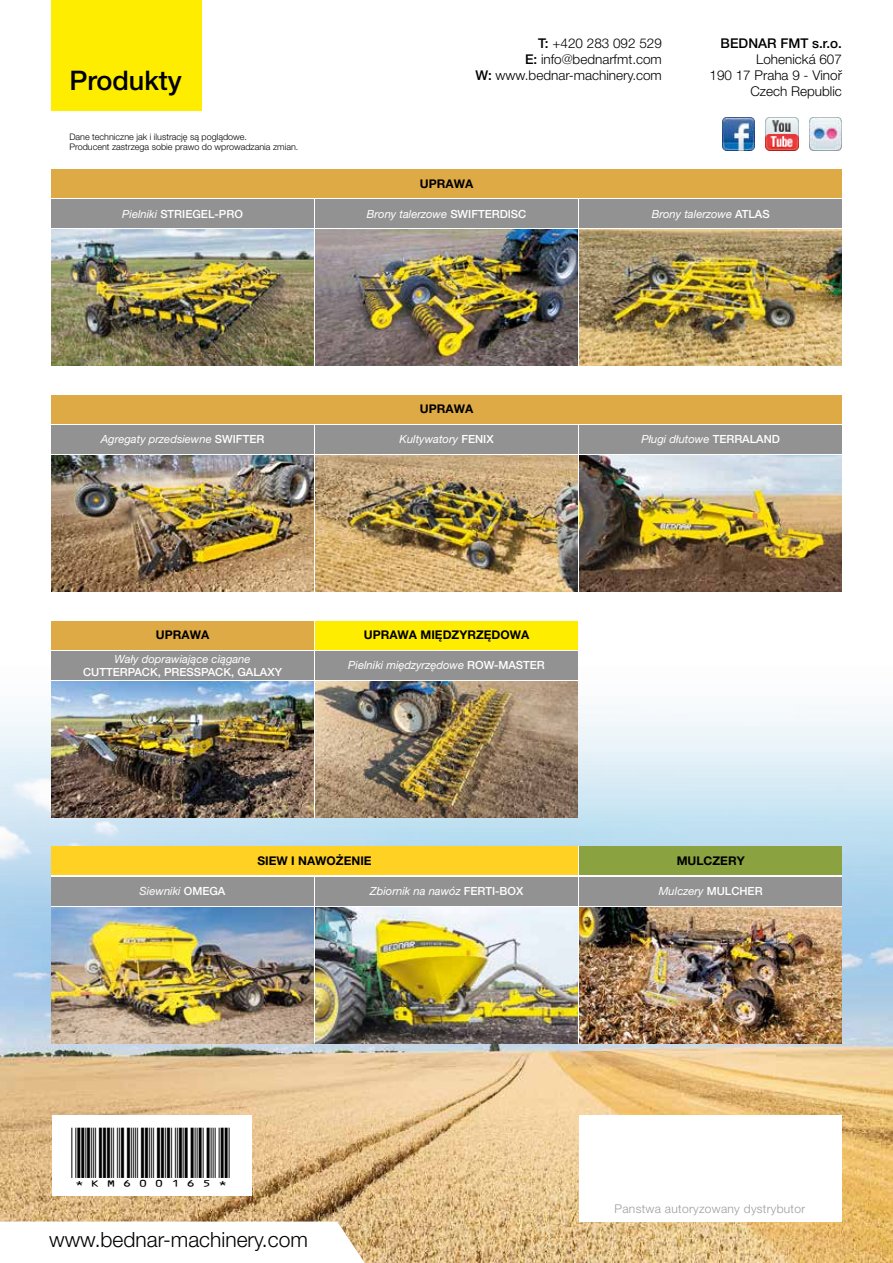
<style>
.page{position:relative;width:893px;height:1263px;background:#fff}
.page>*{position:absolute;margin:0;border:0;box-sizing:border-box;transform-origin:0 0}
.t1{font:500 27px "Helvetica Neue LT Pro";color:#000}
.t2{font:300 21px "Helvetica Neue LT Pro";color:#000}
.t3{font:16.35px "ID Automation HC39 M";color:#000}
.t4{font:300 13.5px/16.2px "Helvetica Neue Cyr";color:#000;text-align:right}
.t5{font:300 13.5px/16.2px "Helvetica Neue LT Pro";color:#000;text-align:right}
.t6{font:500 13.5px "Helvetica Neue Cyr";color:#000}
.t7{font:700 12px "Helvetica Neue LT Pro";color:#000}
.t8{font:300 12px "Helvetica Neue LT Pro";letter-spacing:.025em;color:#9d9d9c}
.t9{font:italic 11.25px "Helvetica Neue LT Pro";color:#fff}
.t10{font:500 11.25px "Helvetica Neue LT Pro";color:#fff}
.t11{font:300 9px/10.8px "Helvetica Neue LT Pro";color:#000}
.s1{font-weight:500}
.s2{font-weight:400;font-style:italic}
.s3{font-weight:500;font-style:normal}
</style>
<div class="page">
<img style="left:0;top:714px;width:893px;height:549px">
<svg style="left:0;top:1221px;width:365px;height:42px"></svg>
<div style="left:579px;top:1115px;width:263px;height:107px;background:#fff"></div>
<div style="left:52px;top:1115px;width:200px;height:81px;background:#fff"></div>
<div style="left:315px;top:621px;width:263px;height:28px;background:#ffed00"></div>
<div style="left:579px;top:846px;width:263px;height:29px;background:#8aa23f"></div>
<div style="left:51px;top:846px;width:527px;height:29px;background:#ffd122"></div>
<img style="left:51px;top:229px;width:791px;height:137px">
<img style="left:51px;top:455px;width:791px;height:136px">
<img style="left:51px;top:681px;width:527px;height:136px">
<div style="left:51px;top:169px;width:791px;height:29px;background:#deaa46"></div>
<div style="left:315px;top:199px;width:263px;height:29px;background:#929292"></div>
<div style="left:51px;top:199px;width:263px;height:29px;background:#929292"></div>
<div style="left:51px;top:425px;width:263px;height:29px;background:#929292"></div>
<div style="left:315px;top:425px;width:263px;height:29px;background:#929292"></div>
<div style="left:579px;top:425px;width:263px;height:29px;background:#929292"></div>
<div style="left:579px;top:199px;width:263px;height:29px;background:#929292"></div>
<div style="left:315px;top:651px;width:263px;height:29px;background:#929292"></div>
<div style="left:51px;top:395px;width:791px;height:28px;background:#deaa46"></div>
<div style="left:51px;top:621px;width:263px;height:28px;background:#deaa46"></div>
<div style="left:51px;top:651px;width:263px;height:29px;background:#929292"></div>
<div style="left:51px;top:877px;width:263px;height:29px;background:#929292"></div>
<div style="left:315px;top:877px;width:263px;height:29px;background:#929292"></div>
<div style="left:579px;top:877px;width:263px;height:29px;background:#929292"></div>
<img style="left:51px;top:907px;width:791px;height:136px">
<img style="left:722px;top:117px;width:33px;height:33px">
<img style="left:765px;top:117px;width:33px;height:33px">
<img style="left:809px;top:117px;width:33px;height:33px">
<div style="left:51px;top:0;width:151px;height:111px;background:#ffed00"></div>
<h1 class="t1" style="left:69px;top:64px;width:114px">Produkty</h1>
<p class="t11" style="left:69px;top:131px;width:231px">Dane techniczne jak i ilustrację są poglądowe.<br>Producent zastrzega sobie prawo do wprowadzania zmian.</p>
<p class="t4" style="left:476px;top:35px;width:188px"><span class="s1">T:</span> +420 283 092 529<br><span class="s1">E:</span> info@bednarfmt.com<br><span class="s1">W:</span> www.bednar-machinery.com</p>
<p class="t7" style="left:420px;top:176px;width:55px">UPRAWA</p>
<p class="t6" style="left:721px;top:36px;width:123px">BEDNAR FMT s.r.o.</p>
<p class="t5" style="left:709px;top:51px;width:134px">Lohenická 607<br>190 17 Praha 9 - Vinoř<br>Czech Republic</p>
<p class="t10" style="left:122px;top:207px;width:122px"><span class="s2">Pielniki</span> STRIEGEL-PRO</p>
<p class="t9" style="left:367px;top:207px;width:161px">Brony talerzowe <span class="s3">SWIFTERDISC</span></p>
<p class="t9" style="left:652px;top:207px;width:119px">Brony talerzowe <span class="s3">ATLAS</span></p>
<p class="t7" style="left:420px;top:402px;width:55px">UPRAWA</p>
<p class="t9" style="left:101px;top:433px;width:165px">Agregaty przedsiewne <span class="s3">SWIFTER</span></p>
<p class="t9" style="left:399px;top:433px;width:96px">Kultywatory <span class="s3">FENIX</span></p>
<p class="t7" style="left:156px;top:628px;width:55px">UPRAWA</p>
<p class="t9" style="left:115px;top:652px;width:138px">Wały doprawiające ciągane</p>
<p class="t10" style="left:83px;top:665px;width:200px">CUTTERPACK, PRESSPACK, GALAXY</p>
<p class="t7" style="left:364px;top:628px;width:167px">UPRAWA MIĘDZYRZĘDOWA</p>
<p class="t9" style="left:348px;top:659px;width:198px">Pielniki międzyrzędowe <span class="s3">ROW-MASTER</span></p>
<p class="t9" style="left:641px;top:433px;width:140px">Pługi dłutowe <span class="s3">TERRALAND</span></p>
<p class="t7" style="left:257px;top:853px;width:116px">SIEW I NAWOŻENIE</p>
<p class="t7" style="left:677px;top:853px;width:70px">MULCZERY</p>
<p class="t9" style="left:140px;top:884px;width:87px">Siewniki <span class="s3">OMEGA</span></p>
<p class="t9" style="left:370px;top:884px;width:155px">Zbiornik na nawóz <span class="s3">FERTI-BOX</span></p>
<h3 class="t3" style="left:71px;top:1162px;width:161px">*KM600165*</h3>
<h2 class="t2" style="left:49px;top:1227px;width:260px">www.bednar-machinery.com</h2>
<p class="t9" style="left:659px;top:884px;width:105px">Mulczery <span class="s3">MULCHER</span></p>
<p class="t8" style="left:615px;top:1202px;width:192px">Panstwa autoryzowany dystrybutor</p>
</div>
